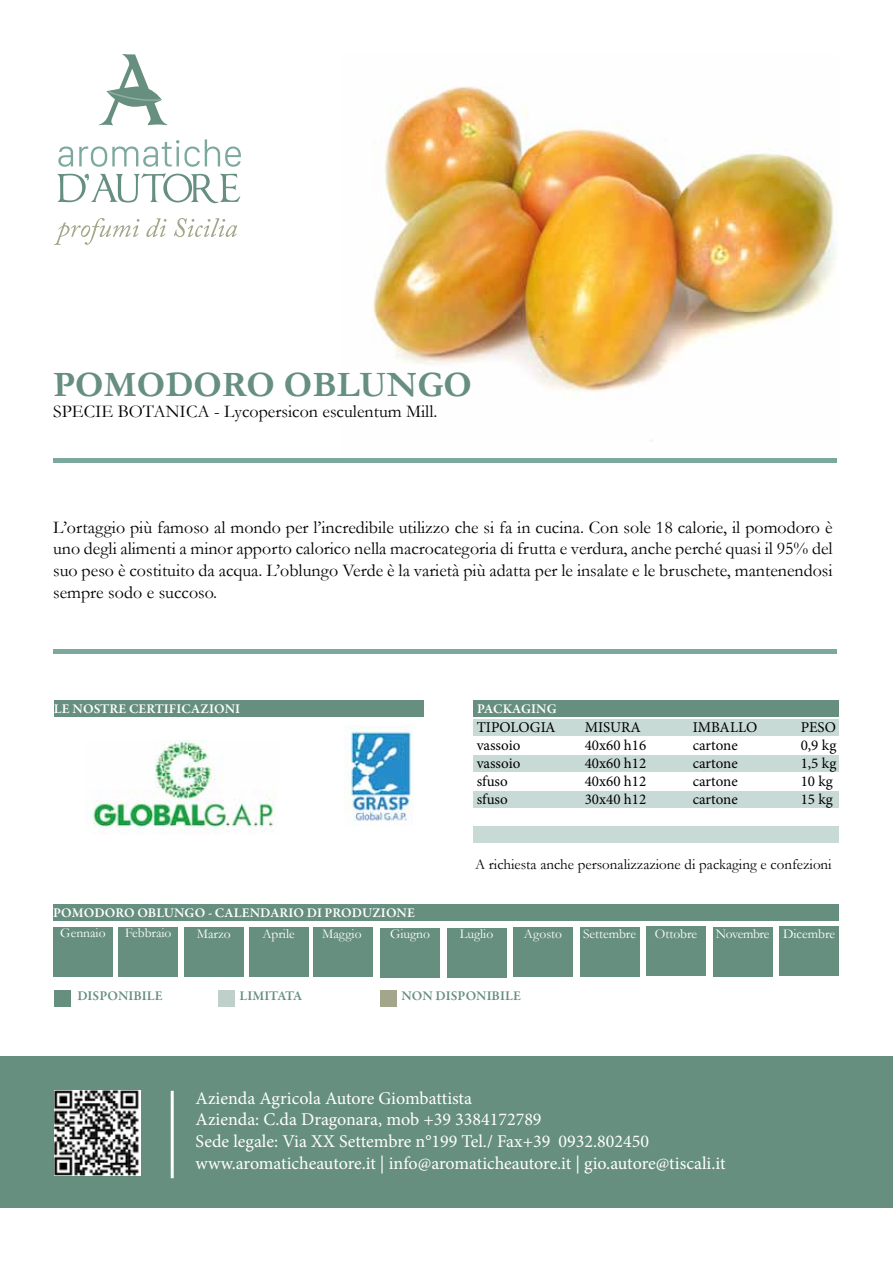
<style>
.page{position:relative;width:893px;height:1263px;background:#fff}
.page>*{position:absolute;margin:0;border:0;box-sizing:border-box;transform-origin:0 0}
.t1{font:700 36px "Garamond";color:#668f80}
.t2{font:18px/21.6px "Garamond";color:#000;text-align:justify}
.t3{font:18px/21.6px "Minion Pro";color:#fff}
.t4{font:15px "Minion Pro";color:#000}
.t5{font:15px "Garamond";color:#000}
.t6{font:13.5px "Garamond";color:#fff}
.t7{font:600 13.5px "Garamond Premr Pro";color:#fff}
.t8{font:600 13.5px "Garamond Premr Pro";color:#668f80}
</style>
<div class="page">
<div style="left:54px;top:700px;width:370px;height:17px;background:#668f80"></div>
<img style="left:373px;top:86px;width:466px;height:355px">
<div style="left:473px;top:719px;width:366px;height:16px;background:#c8dad6"></div>
<div style="left:473px;top:700px;width:366px;height:17px;background:#668f80"></div>
<div style="left:53px;top:904px;width:786px;height:17px;background:#668f80"></div>
<div style="left:473px;top:755px;width:366px;height:16px;background:#c8dad6"></div>
<div style="left:473px;top:791px;width:366px;height:16px;background:#c8dad6"></div>
<div style="left:473px;top:827px;width:366px;height:16px;background:#c8dad6"></div>
<div style="left:53px;top:458px;width:784px;height:5px;background:#7da89e"></div>
<hr style="left:53px;top:650px;width:784px;height:4px;background:#7da89e">
<svg style="left:57px;top:173px;width:183px;height:30px"></svg>
<svg style="left:58px;top:146px;width:15px;height:21px"></svg>
<svg style="left:79px;top:139px;width:162px;height:28px"></svg>
<svg style="left:98px;top:54px;width:69px;height:71px"></svg>
<svg style="left:54px;top:218px;width:86px;height:27px"></svg>
<svg style="left:146px;top:218px;width:21px;height:19px"></svg>
<svg style="left:174px;top:218px;width:63px;height:19px"></svg>
<div style="left:0;top:1056px;width:893px;height:152px;background:#668f80"></div>
<hr style="left:171px;top:1091px;width:3px;height:87px;background:#fff">
<img style="left:54px;top:1091px;width:87px;height:85px">
<div style="left:53px;top:927px;width:60px;height:50px;background:#668f80"></div>
<div style="left:119px;top:927px;width:59px;height:50px;background:#668f80"></div>
<div style="left:184px;top:927px;width:60px;height:50px;background:#668f80"></div>
<div style="left:249px;top:927px;width:60px;height:50px;background:#668f80"></div>
<div style="left:314px;top:927px;width:59px;height:50px;background:#668f80"></div>
<div style="left:380px;top:928px;width:60px;height:50px;background:#668f80"></div>
<div style="left:447px;top:928px;width:59px;height:50px;background:#668f80"></div>
<div style="left:513px;top:927px;width:60px;height:50px;background:#668f80"></div>
<div style="left:580px;top:927px;width:59px;height:50px;background:#668f80"></div>
<div style="left:646px;top:926px;width:60px;height:50px;background:#668f80"></div>
<div style="left:713px;top:927px;width:59px;height:50px;background:#668f80"></div>
<div style="left:779px;top:926px;width:60px;height:50px;background:#668f80"></div>
<div style="left:54px;top:990px;width:17px;height:16px;background:#668f80"></div>
<div style="left:219px;top:990px;width:16px;height:16px;background:#bed0c9"></div>
<div style="left:380px;top:990px;width:17px;height:16px;background:#a3a68a"></div>
<img style="left:86px;top:740px;width:190px;height:94px">
<img style="left:345px;top:726px;width:68px;height:99px">
<h1 class="t1" style="left:53px;top:360px;width:420px">POMODORO OBLUNGO</h1>
<p class="t2" style="left:53px;top:400px;width:386px">SPECIE BOTANICA - Lycopersicon esculentum Mill.</p>
<p class="t2" style="left:53px;top:516px;width:781px">L’ortaggio più famoso al mondo per l’incredibile utilizzo che si fa in cucina. Con sole 18 calorie, il pomodoro è uno degli alimenti a minor apporto calorico nella macrocategoria di frutta e verdura, anche perché quasi il 95% del suo peso è costituito da acqua. L’oblungo Verde è la varietà più adatta per le insalate e le bruschete, mantenendosi sempre sodo e succoso.</p>
<p class="t7" style="left:54px;top:701px;width:188px">LE NOSTRE CERTIFICAZIONI</p>
<p class="t7" style="left:53px;top:904px;width:363px">POMODORO OBLUNGO - CALENDARIO DI PRODUZIONE</p>
<p class="t7" style="left:477px;top:701px;width:81px">PACKAGING</p>
<p class="t4" style="left:477px;top:717px;width:80px">TIPOLOGIA</p>
<p class="t4" style="left:585px;top:717px;width:58px">MISURA</p>
<p class="t4" style="left:693px;top:717px;width:66px">IMBALLO</p>
<p class="t4" style="left:801px;top:717px;width:37px">PESO</p>
<p class="t4" style="left:477px;top:735px;width:45px">vassoio</p>
<p class="t4" style="left:585px;top:735px;width:63px">40x60 h16</p>
<p class="t4" style="left:693px;top:735px;width:47px">cartone</p>
<p class="t4" style="left:801px;top:735px;width:37px">0,9 kg</p>
<p class="t4" style="left:477px;top:753px;width:45px">vassoio</p>
<p class="t4" style="left:585px;top:753px;width:63px">40x60 h12</p>
<p class="t4" style="left:693px;top:753px;width:47px">cartone</p>
<p class="t4" style="left:801px;top:753px;width:37px">1,5 kg</p>
<p class="t4" style="left:477px;top:771px;width:33px">sfuso</p>
<p class="t4" style="left:585px;top:771px;width:63px">40x60 h12</p>
<p class="t4" style="left:693px;top:771px;width:47px">cartone</p>
<p class="t4" style="left:801px;top:771px;width:34px">10 kg</p>
<p class="t4" style="left:477px;top:789px;width:33px">sfuso</p>
<p class="t4" style="left:585px;top:789px;width:63px">30x40 h12</p>
<p class="t4" style="left:693px;top:789px;width:47px">cartone</p>
<p class="t4" style="left:801px;top:789px;width:34px">15 kg</p>
<p class="t5" style="left:475px;top:854px;width:358px">A richiesta anche personalizzazione di packaging e confezioni</p>
<p class="t6" style="left:60px;top:924px;width:47px">Gennaio</p>
<p class="t6" style="left:125px;top:924px;width:48px">Febbraio</p>
<p class="t6" style="left:197px;top:925px;width:35px">Marzo</p>
<p class="t6" style="left:262px;top:925px;width:34px">Aprile</p>
<p class="t6" style="left:322px;top:925px;width:41px">Maggio</p>
<p class="t6" style="left:390px;top:925px;width:41px">Giugno</p>
<p class="t6" style="left:460px;top:925px;width:35px">Luglio</p>
<p class="t6" style="left:524px;top:925px;width:40px">Agosto</p>
<p class="t8" style="left:77px;top:987px;width:87px">DISPONIBILE</p>
<p class="t8" style="left:239px;top:987px;width:64px">LIMITATA</p>
<p class="t8" style="left:401px;top:987px;width:121px">NON DISPONIBILE</p>
<p class="t6" style="left:583px;top:925px;width:55px">Settembre</p>
<p class="t6" style="left:655px;top:925px;width:44px">Ottobre</p>
<p class="t6" style="left:716px;top:925px;width:121px">Novembre Dicembre</p>
<p class="t3" style="left:196px;top:1087px;width:531px">Azienda Agricola Autore Giombattista<br>Azienda: C.da Dragonara, mob +39 3384172789<br>Sede legale: Via XX Settembre n°199 Tel./ Fax+39 0932.802450 www.aromaticheautore.it | info@aromaticheautore.it | gio.autore@tiscali.it</p>
</div>
